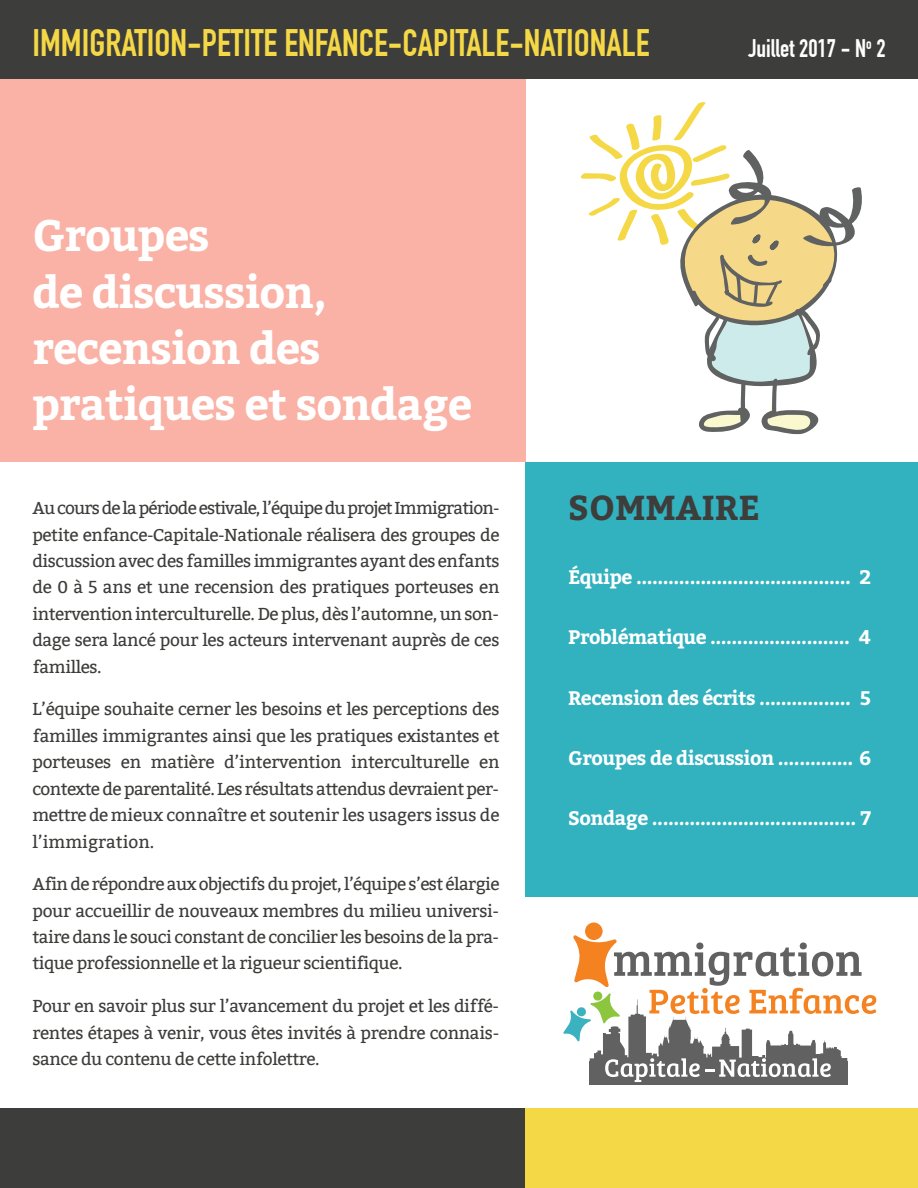
<style>
.page{position:relative;width:918px;height:1188px;background:#fff}
.page>*{position:absolute;margin:0;border:0;box-sizing:border-box;transform-origin:0 0}
.t1{font:700 43.8px/56.1px "Bitter";letter-spacing:-.02em;color:#fff}
.t2{font:700 37.5px "DIN Condensed";color:#f4d846}
.t3{font:700 34.5px "Bitter";color:#3d3d3b}
.t4{font:700 24.9px "DIN Condensed";color:#fff}
.t5{font:700 19.5px "Bitter";letter-spacing:-.025em;color:#fff}
.t6{font:17.25px/26.4px "Bitter";letter-spacing:-.025em;color:#3d3d3b;text-align:justify}
</style>
<div class="page">
<div style="left:0;top:0;width:918px;height:80px;background:#3d3d3b"></div>
<div style="left:333px;top:1108px;width:585px;height:80px;background:#f4d846"></div>
<div style="left:0;top:80px;width:525px;height:382px;background:#f9b2a5"></div>
<div style="left:585px;top:923px;width:18px;height:17px;background:#f58220;border-radius:50%"></div>
<div style="left:589px;top:1061px;width:258px;height:24px;background:#606160"></div>
<svg style="left:563px;top:935px;width:313px;height:147px"></svg>
<div style="left:0;top:1108px;width:525px;height:80px;background:#3d3d3b"></div>
<div style="left:525px;top:462px;width:393px;height:435px;background:#32b1bf"></div>
<svg style="left:581px;top:102px;width:281px;height:332px"></svg>
<h2 class="t2" style="left:32px;top:29px;width:619px">IMMIGRATION-PETITE ENFANCE-CAPITALE-NATIONALE</h2>
<h1 class="t1" style="left:32px;top:205px;width:441px">Groupes<br>de discussion, recension des pratiques et sondage</h1>
<h3 class="t4" style="left:748px;top:39px;width:139px">Juillet 2017 - N<sup>o</sup> 2</h3>
<p class="t6" style="left:32px;top:495px;width:469px">Au cours de la période estivale, l’équipe du projet Immigration&shy;petite enfance-Capitale-Nationale réalisera des groupes de discussion avec des familles immigrantes ayant des enfants de 0 à 5 ans et une recension des pratiques porteuses en intervention interculturelle. De plus, dès l’automne, un son&shy;dage sera lancé pour les acteurs intervenant auprès de ces familles.</p>
<p class="t6" style="left:32px;top:696px;width:469px">L’équipe souhaite cerner les besoins et les perceptions des familles immigrantes ainsi que les pratiques existantes et porteuses en matière d’intervention interculturelle en contexte de parentalité. Les résultats attendus devraient per&shy;mettredemieux connaître et soutenir les usagers issus de l’immigration.</p>
<p class="t6" style="left:32px;top:871px;width:469px">Afin de répondre aux objectifs du projet, l’équipe s’est élargie pour accueillir de nouveaux membres du milieu universi&shy;taire dans le souci constant de concilier les besoins de la pra&shy;tique professionnelle et la rigueur scientifique.</p>
<p class="t6" style="left:32px;top:993px;width:468px">Pour en savoir plus sur l’avancement du projet et les diffé&shy;rentes étapes à venir, vous êtes invités à prendre connais&shy;sance du contenu de cette infolettre.</p>
<h3 class="t3" style="left:568px;top:483px;width:193px">SOMMAIRE</h3>
<p class="t5" style="left:568px;top:563px;width:305px">Équipe ........................................ 2</p>
<p class="t5" style="left:568px;top:623px;width:305px">Problématique .......................... 4</p>
<p class="t5" style="left:568px;top:683px;width:305px">Recension des écrits ................. 5</p>
<p class="t5" style="left:568px;top:744px;width:305px">Groupes de discussion .............. 6</p>
<p class="t5" style="left:568px;top:804px;width:305px">Sondage ...................................... 7</p>
</div>
